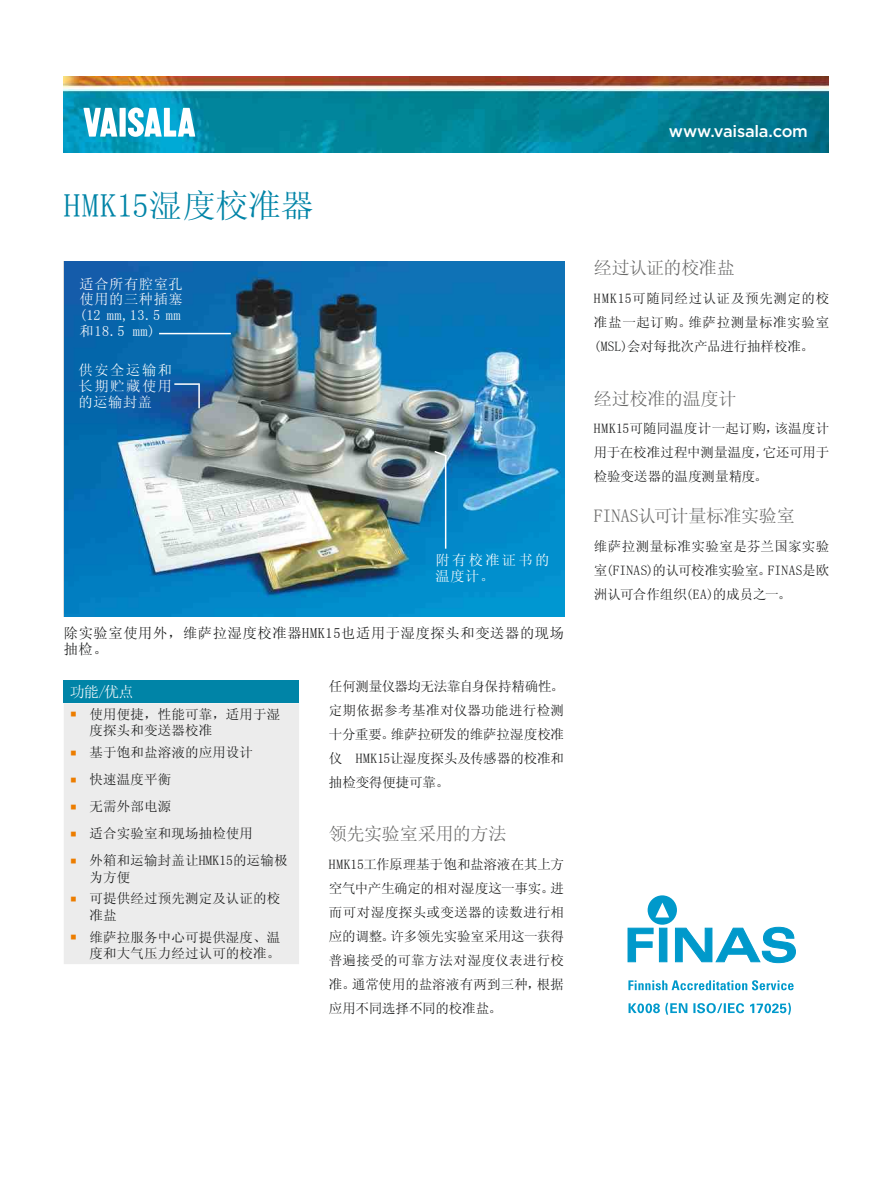
<style>
.page{position:relative;width:893px;height:1191px;background:#fff}
.page>*{position:absolute;margin:0;border:0;box-sizing:border-box;transform-origin:0 0}
.t1{font:33px "Sim Sun";color:#0084a7}
.t2{font:18px "Sim Sun";letter-spacing:-.015em;color:#686867}
.t3{font:500 16.5px "Gotham";letter-spacing:-.015em;color:#fff}
.t4{font:15px "Sim Sun";color:#fff}
.t5{font:14.25px/15.8px "Sim Sun";letter-spacing:.04em;color:#fff;text-align:justify}
.t6{font:14.25px/15.8px "Sim Sun";letter-spacing:.045em;color:#151616}
.t7{font:14.25px/15.8px "Sim Sun";letter-spacing:.165em;color:#fff}
.t8{font:13.5px/24px "Sim Sun";letter-spacing:.01em;color:#151616;text-align:justify}
.s1{font-family:"Arial";font-weight:900;font-size:21px;color:#ec7d00}
</style>
<div class="page">
<img style="left:64px;top:77px;width:765px;height:75px">
<svg style="left:83px;top:108px;width:34px;height:29px"></svg>
<div style="left:120px;top:108px;width:6px;height:29px;background:#fff"></div>
<svg style="left:128px;top:107px;width:67px;height:30px"></svg>
<div style="left:64px;top:680px;width:235px;height:23px;background:#0084a7"></div>
<div style="left:64px;top:703px;width:235px;height:261px;background:#ececec"></div>
<img style="left:64px;top:261px;width:500px;height:356px">
<hr style="left:445px;top:455px;width:1px;height:93px;background:#fff">
<hr style="left:159px;top:333px;width:72px;height:1px;background:#fff">
<svg style="left:433px;top:449px;width:15px;height:9px"></svg>
<hr style="left:174px;top:383px;width:25px;height:2px;background:#fff">
<hr style="left:198px;top:383px;width:2px;height:25px;background:#fff">
<svg style="left:628px;top:1002px;width:163px;height:12px"></svg>
<svg style="left:628px;top:980px;width:166px;height:10px"></svg>
<svg style="left:627px;top:926px;width:169px;height:37px"></svg>
<div style="left:648px;top:895px;width:29px;height:29px;background:#0099cb;border-radius:50%"></div>
<svg style="left:655px;top:902px;width:14px;height:15px"></svg>
<h1 class="t1" style="left:64px;top:189px;width:252px">HMK15湿度校准器</h1>
<p class="t5" style="left:80px;top:276px;width:105px;text-align:left">适合所有腔室孔使用的三种插塞(12 mm,13.5 mm和18.5 mm)</p>
<p class="t5" style="left:79px;top:362px;width:95px">供安全运输和长期贮藏使用的运输封盖</p>
<p class="t7" style="left:436px;top:552px;width:115px">附有校准证书的温度计。</p>
<p class="t6" style="left:64px;top:625px;width:502px">除实验室使用外，维萨拉湿度校准器HMK15也适用于湿度探头和变送器的现场抽检。</p>
<p class="t4" style="left:70px;top:684px;width:65px">功能/优点</p>
<p class="t8" style="left:90px;top:706px;width:192px;line-height:16.5px;text-indent:-20px"><span class="s1">▪</span> 使用便捷，性能可靠，适用于湿度探头和变送器校准</p>
<p class="t8" style="left:70px;top:740px;width:185px"><span class="s1">▪</span> 基于饱和盐溶液的应用设计</p>
<p class="t8" style="left:70px;top:767px;width:103px"><span class="s1">▪</span> 快速温度平衡</p>
<p class="t8" style="left:70px;top:794px;width:103px"><span class="s1">▪</span> 无需外部电源</p>
<p class="t8" style="left:70px;top:821px;width:185px"><span class="s1">▪</span> 适合实验室和现场抽检使用</p>
<p class="t8" style="left:90px;top:852px;width:199px;line-height:16.5px;text-indent:-20px"><span class="s1">▪</span> 外箱和运输封盖让HMK15的运输极为方便</p>
<p class="t8" style="left:90px;top:890px;width:192px;line-height:16.5px;text-indent:-20px"><span class="s1">▪</span> 可提供经过预先测定及认证的校准盐</p>
<p class="t8" style="left:70px;top:928px;width:212px;line-height:16.5px;text-align:right"><span class="s1">▪</span> 维萨拉服务中心可提供湿度、温度和大气压力经过认可的校准。</p>
<p class="t8" style="left:329px;top:673px;width:237px">任何测量仪器均无法靠自身保持精确性。定期依据参考基准对仪器功能进行检测十分重要。维萨拉研发的维萨拉湿度校准仪 HMK15让湿度探头及传感器的校准和抽检变得便捷可靠。</p>
<h2 class="t2" style="left:329px;top:825px;width:179px">领先实验室采用的方法</h2>
<p class="t8" style="left:329px;top:851px;width:237px">HMK15工作原理基于饱和盐溶液在其上方空气中产生确定的相对湿度这一事实。进而可对湿度探头或变送器的读数进行相应的调整。许多领先实验室采用这一获得普遍接受的可靠方法对湿度仪表进行校准。通常使用的盐溶液有两到三种，根据应用不同选择不同的校准盐。</p>
<p class="t3" style="left:669px;top:120px;width:141px">www.vaisala.com</p>
<h2 class="t2" style="left:594px;top:259px;width:142px">经过认证的校准盐</h2>
<p class="t8" style="left:594px;top:286px;width:237px">HMK15可随同经过认证及预先测定的校准盐一起订购。维萨拉测量标准实验室(MSL)会对每批次产品进行抽样校准。</p>
<h2 class="t2" style="left:594px;top:389px;width:144px">经过校准的温度计</h2>
<p class="t8" style="left:594px;top:416px;width:237px">HMK15可随同温度计一起订购，该温度计用于在校准过程中测量温度，它还可用于检验变送器的温度测量精度。</p>
<h2 class="t2" style="left:594px;top:506px;width:202px">FINAS认可计量标准实验室</h2>
<p class="t8" style="left:594px;top:534px;width:237px">维萨拉测量标准实验室是芬兰国家实验室(FINAS)的认可校准实验室。FINAS是欧洲认可合作组织(EA)的成员之一。</p>
</div>
